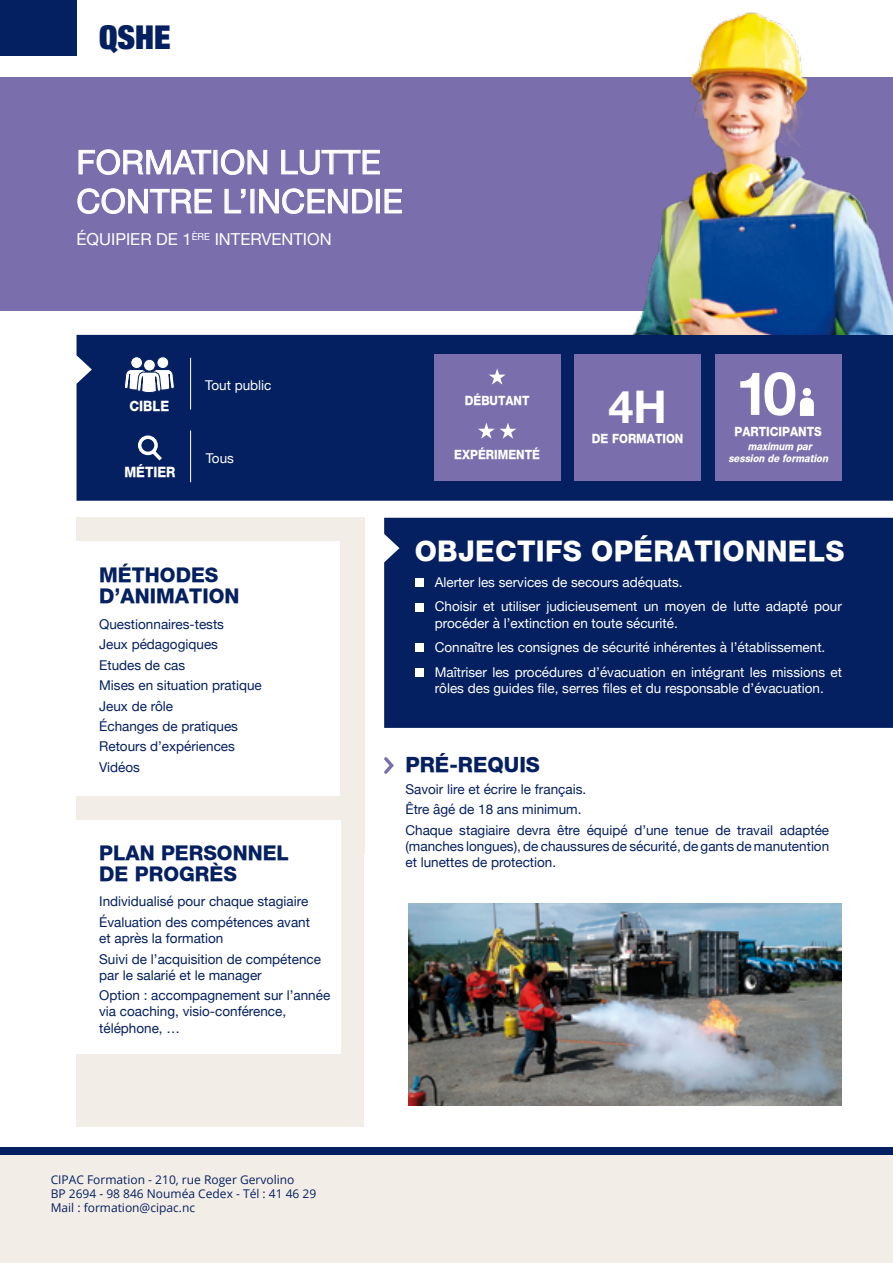
<style>
.page{position:relative;width:893px;height:1263px;background:#fff}
.page>*{position:absolute;margin:0;border:0;box-sizing:border-box;transform-origin:0 0}
.t1{font:700 60px "Helvetica Neue";color:#fff}
.t2{font:700 45px "Helvetica Neue";color:#fff}
.t3{font:33px/39px "Helvetica Neue";letter-spacing:.01em;color:#fff}
.t4{font:900 condensed 33px "Helvetica Neue LT Std";color:#052060}
.t5{font:800 28.5px "Helvetica Neue";letter-spacing:.01em;color:#fff}
.t6{font:800 21px "Helvetica Neue";color:#052060}
.t7{font:800 20.25px/21px "Helvetica Neue";color:#052060}
.t8{font:16.5px "Helvetica Neue";color:#fff}
.t9{font:800 14.25px "Helvetica Neue";color:#fff;scale:.9 1}
.t10{font:13.5px/20.4px "Helvetica Neue";color:#052060}
.t11{font:13.5px/24.8px "Helvetica Neue";color:#fff}
.t12{font:800 12.75px "Helvetica Neue";color:#fff;scale:.9 1}
.t13{font:12px/14.4px "Open Sans";color:#052060}
.t14{font:italic 800 10.5px/12.6px "Helvetica Neue";color:#fff;text-align:center;scale:.9 1}
</style>
<div class="page">
<div style="left:0;top:1147px;width:893px;height:8px;background:#052060"></div>
<div style="left:76px;top:518px;width:288px;height:337px;background:#f3ede7"></div>
<div style="left:0;top:0;width:77px;height:55px;background:#052060"></div>
<div style="left:0;top:77px;width:893px;height:233px;background:#7a6fac"></div>
<div style="left:77px;top:335px;width:816px;height:166px;background:#052060"></div>
<div style="left:77px;top:850px;width:287px;height:277px;background:#f3ede7"></div>
<div style="left:1px;top:541px;width:339px;height:254px;background:#fff"></div>
<div style="left:0;top:820px;width:340px;height:233px;background:#fff"></div>
<div style="left:384px;top:518px;width:509px;height:210px;background:#052060"></div>
<div style="left:575px;top:354px;width:126px;height:126px;background:#7a6fac"></div>
<div style="left:434px;top:354px;width:126px;height:126px;background:#7a6fac"></div>
<div style="left:715px;top:354px;width:126px;height:126px;background:#7a6fac"></div>
<svg style="left:800px;top:396px;width:14px;height:20px"></svg>
<div style="left:803px;top:388px;width:8px;height:8px;background:#fff;border-radius:50%"></div>
<hr style="left:190px;top:431px;width:1px;height:51px;background:#fff">
<svg style="left:137px;top:435px;width:27px;height:27px"></svg>
<svg style="left:124px;top:355px;width:51px;height:46px"></svg>
<hr style="left:190px;top:358px;width:1px;height:51px;background:#fff">
<svg style="left:79px;top:149px;width:132px;height:26px"></svg>
<svg style="left:221px;top:149px;width:46px;height:26px"></svg>
<svg style="left:281px;top:150px;width:99px;height:25px"></svg>
<svg style="left:77px;top:188px;width:135px;height:26px"></svg>
<svg style="left:224px;top:189px;width:22px;height:24px"></svg>
<svg style="left:259px;top:188px;width:114px;height:26px"></svg>
<div style="left:376px;top:189px;width:4px;height:24px;border:1px solid #fff"></div>
<svg style="left:384px;top:189px;width:18px;height:24px"></svg>
<svg style="left:384px;top:757px;width:10px;height:17px"></svg>
<img style="left:408px;top:904px;width:434px;height:201px">
<div style="left:415px;top:578px;width:8px;height:9px;background:#fff"></div>
<div style="left:415px;top:603px;width:8px;height:8px;background:#fff"></div>
<div style="left:415px;top:644px;width:8px;height:8px;background:#fff"></div>
<div style="left:415px;top:668px;width:8px;height:9px;background:#fff"></div>
<svg style="left:489px;top:368px;width:17px;height:17px"></svg>
<svg style="left:478px;top:423px;width:38px;height:16px"></svg>
<div style="left:0;top:1155px;width:893px;height:108px;background:#f3ede7"></div>
<img style="left:446px;top:12px;width:447px;height:323px">
<h3 class="t4" style="left:99px;top:16px;width:73px">QSHE</h3>
<h3 class="t3" style="left:77px;top:145px;width:328px">FORMATION LUTTE<br>CONTRE L’INCENDIE</h3>
<p class="t8" style="left:77px;top:227px;width:257px">ÉQUIPIER DE 1<sup>ÈRE</sup> INTERVENTION</p>
<p class="t9" style="left:130px;top:397px;width:46px">CIBLE</p>
<p class="t9" style="left:124px;top:464px;width:58px">MÉTIER</p>
<p class="t11" style="left:205px;top:374px;width:68px">Tout public</p>
<p class="t11" style="left:206px;top:446px;width:30px">Tous</p>
<p class="t12" style="left:465px;top:393px;width:74px">DÉBUTANT</p>
<p class="t12" style="left:454px;top:447px;width:97px">EXPÉRIMENTÉ</p>
<h2 class="t2" style="left:608px;top:371px;width:60px">4H</h2>
<p class="t12" style="left:592px;top:431px;width:103px">DE FORMATION</p>
<h1 class="t1" style="left:736px;top:346px;width:62px">10</h1>
<p class="t12" style="left:735px;top:423px;width:98px">PARTICIPANTS</p>
<p class="t14" style="left:728px;top:440px;width:115px">maximum par session de formation</p>
<h3 class="t7" style="left:99px;top:564px;width:142px">MÉTHODES<br>D’ANIMATION</h3>
<p class="t10" style="left:99px;top:614px;width:164px">Questionnaires-tests<br>Jeux pédagogiques<br>Etudes de cas<br>Mises en situation pratique<br>Jeux de rôle<br>Échanges de pratiques<br>Retours d’expériences<br>Vidéos</p>
<h3 class="t7" style="left:99px;top:842px;width:191px">PLAN PERSONNEL<br>DE PROGRÈS</h3>
<p class="t10" style="left:99px;top:892px;width:212px">Individualisé pour chaque stagiaire<br>Évaluation des compétences avant</p>
<p class="t10" style="left:99px;top:929px;width:223px">et après la formation<br>Suivi de l’acquisition de compétence</p>
<p class="t10" style="left:99px;top:965px;width:233px">par le salarié et le manager<br>Option : accompagnement sur l’année</p>
<p class="t10" style="left:99px;top:1004px;width:189px;line-height:16.2px">via coaching, visio-conférence, téléphone, …</p>
<p class="t13" style="left:51px;top:1172px;width:267px">CIPAC Formation - 210, rue Roger Gervolino<br>BP 2694 - 98 846 Nouméa Cedex - Tél : 41 46 29<br>Mail : formation@cipac.nc</p>
<h3 class="t5" style="left:415px;top:534px;width:431px">OBJECTIFS OPÉRATIONNELS</h3>
<p class="t11" style="left:435px;top:570px;width:409px">Alerter les services de secours adéquats.<br>Choisir et utiliser judicieusement un moyen de lutte adapté pour</p>
<p class="t11" style="left:435px;top:611px;width:409px">procéder à l’extinction en toute sécurité.<br>Connaître les consignes de sécurité inhérentes à l’établissement.<br>Maîtriser les procédures d’évacuation en intégrant les missions et</p>
<p class="t11" style="left:435px;top:677px;width:391px">rôles des guides file, serres files et du responsable d’évacuation.</p>
<h3 class="t6" style="left:405px;top:752px;width:136px">PRÉ-REQUIS</h3>
<p class="t10" style="left:405px;top:780px;width:425px">Savoir lire et écrire le français.<br>Être âgé de 18 ans minimum.<br>Chaque stagiaire devra être équipé d’une tenue de travail adaptée</p>
<p class="t10" style="left:405px;top:839px;width:425px;line-height:16.2px">(manches longues), de chaussures de sécurité, de gants de manutention et lunettes de protection.</p>
</div>
